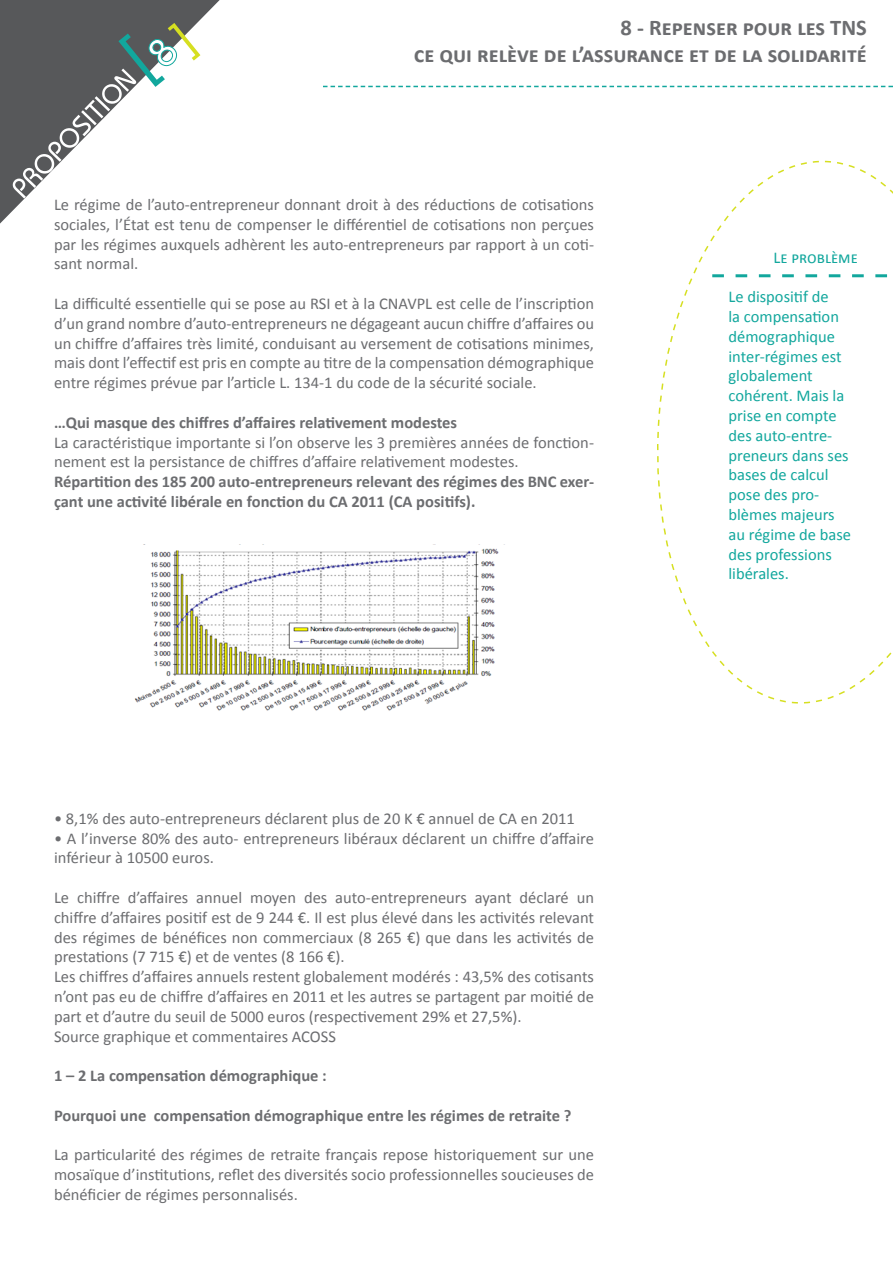
<style>
.page{position:relative;width:893px;height:1263px;background:#fff}
.page>*{position:absolute;margin:0;border:0;box-sizing:border-box;transform-origin:0 0}
.t1{font:700 22.5px/27px "Calibri";color:#6c6d70;text-align:right}
.t2{font:16.5px/19.8px "Calibri";color:#6c6d70;text-align:justify}
.t3{font:700 16.5px/19.8px "Calibri";color:#6c6d70}
.t4{font:16.5px/19.8px "Calibri";color:#12a79d}
</style>
<div class="page">
<svg style="left:0;top:0;width:220px;height:224px"></svg>
<svg style="left:323px;top:86px;width:570px;height:1px"></svg>
<svg style="left:13px;top:23px;width:187px;height:176px"></svg>
<svg style="left:657px;top:160px;width:236px;height:544px"></svg>
<img style="left:134px;top:548px;width:365px;height:163px">
<h1 class="t1" style="left:414px;top:14px;width:455px">8 - Repenser pour les TNS<br>ce qui relève de l’assurance et de la solidarité</h1>
<p class="t2" style="left:54px;top:195px;width:542px">Le régime de l’auto-entrepreneur donnant droit à des réductions de cotisations sociales, l’État est tenu de compenser le différentiel de cotisations non perçues par les régimes auxquels adhèrent les auto-entrepreneurs par rapport à un coti&shy;sant normal.</p>
<p class="t2" style="left:54px;top:294px;width:542px">La difficulté essentielle qui se pose au RSI et à la CNAVPL est celle de l’inscription d’un grand nombre d’auto-entrepreneurs ne dégageant aucun chiffre d’affaires ou un chiffre d’affaires très limité, conduisant au versement de cotisations minimes, mais dont l’effectif est pris en compte au titre de la compensation démographique entre régimes prévue par l’article L. 134-1 du code de la sécurité sociale.</p>
<p class="t3" style="left:54px;top:412px;width:405px">…Qui masque des chiffres d’affaires relativement modestes</p>
<p class="t2" style="left:54px;top:432px;width:542px">La caractéristique importante si l’on observe les 3 premières années de fonction&shy;nement est la persistance de chiffres d’affaire relativement modestes.</p>
<p class="t3" style="left:54px;top:472px;width:542px">Répartition des 185 200 auto-entrepreneurs relevant des régimes des BNC exer&shy;çant une activité libérale en fonction du CA 2011 (CA positifs).</p>
<p class="t2" style="left:54px;top:808px;width:522px">• 8,1% des auto-entrepreneurs déclarent plus de 20 K € annuel de CA en 2011</p>
<p class="t2" style="left:54px;top:828px;width:542px">• A l’inverse 80% des auto- entrepreneurs libéraux déclarent un chiffre d’affaire inférieur à 10500 euros.</p>
<p class="t2" style="left:54px;top:888px;width:542px">Le chiffre d’affaires annuel moyen des auto-entrepreneurs ayant déclaré un chiffre d’affaires positif est de 9 244 €. Il est plus élevé dans les activités relevant des régimes de bénéfices non commerciaux (8 265 €) que dans les activités de prestations (7 715 €) et de ventes (8 166 €).</p>
<p class="t2" style="left:54px;top:967px;width:542px">Les chiffres d’affaires annuels restent globalement modérés : 43,5% des cotisants n’ont pas eu de chiffre d’affaires en 2011 et les autres se partagent par moitié de part et d’autre du seuil de 5000 euros (respectivement 29% et 27,5%).</p>
<p class="t2" style="left:54px;top:1026px;width:283px">Source graphique et commentaires ACOSS</p>
<p class="t3" style="left:54px;top:1066px;width:274px">1 – 2 La compensation démographique :</p>
<p class="t3" style="left:54px;top:1105px;width:519px">Pourquoi une compensation démographique entre les régimes de retraite ?</p>
<p class="t2" style="left:54px;top:1145px;width:542px">La particularité des régimes de retraite français repose historiquement sur une mosaïque d’institutions, reflet des diversités socio professionnelles soucieuses de bénéficier de régimes personnalisés.</p>
<p class="t4" style="left:774px;top:247px;width:86px">Le problème</p>
<p class="t4" style="left:728px;top:287px;width:115px">Le dispositif de la compensation démographique inter-régimes est globalement</p>
<p class="t4" style="left:728px;top:386px;width:124px">cohérent. Mais la prise en compte des auto-entre&shy;preneurs dans ses bases de calcul pose des pro&shy;blèmes majeurs au régime de base des professions libérales.</p>
</div>
